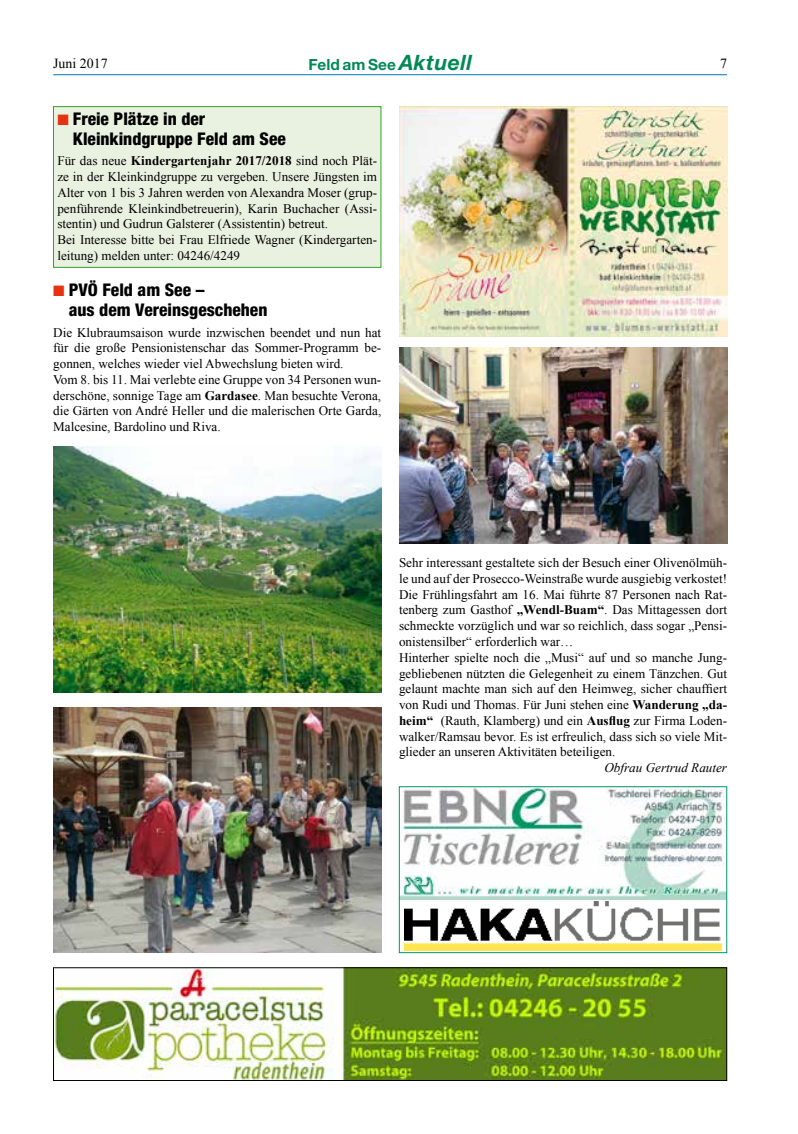
<style>
.page{position:relative;width:798px;height:1134px;background:#fff}
.page>*{position:absolute;margin:0;border:0;box-sizing:border-box;transform-origin:0 0}
.t1{font:800 condensed 17.5px/20px "Helvetica Neue";color:#000}
.t2{font:700 15.38px "Helvetica Neue";color:#008954}
.t3{font:13.88px "Times New Roman";color:#000}
.t4{font:13.12px/15.8px "Times New Roman";color:#000}
.t5{font:italic 13.12px "Times New Roman";color:#000}
.s1{font-style:italic;font-size:21.25px}
.s2{color:#e63213}
.s3{font-weight:700}
</style>
<div class="page">
<hr style="left:53px;top:74px;width:673px;height:1px;background:#0076be">
<div style="left:53px;top:107px;width:328px;height:160px;background:#e9f2e1"></div>
<div style="left:53px;top:106px;width:328px;height:162px;border:1px solid #33a328"></div>
<img style="left:399px;top:106px;width:327px;height:231px">
<img style="left:53px;top:447px;width:328px;height:245px">
<img style="left:53px;top:707px;width:328px;height:246px">
<img style="left:399px;top:347px;width:327px;height:197px">
<img style="left:55px;top:969px;width:669px;height:110px">
<div style="left:53px;top:967px;width:673px;height:114px;border:1px solid #000"></div>
<img style="left:401px;top:788px;width:323px;height:112px">
<div style="left:399px;top:786px;width:327px;height:167px;border:1px solid #009663"></div>
<img style="left:405px;top:902px;width:315px;height:48px">
<p class="t3" style="left:53px;top:54px;width:56px">Juni 2017</p>
<p class="t2" style="left:308px;top:55px;width:165px">Feld am See <span class="s1">Aktuell</span></p>
<p class="t3" style="left:719px;top:54px;width:8px">7</p>
<h1 class="t1" style="left:73px;top:108px;width:214px;text-indent:-16px"><span class="s2">■</span> Freie Plätze in der<br>Kleinkindgruppe Feld am See</h1>
<p class="t4" style="left:57px;top:153px;width:321px">Für das neue <span class="s3">Kindergartenjahr 2017/2018</span> sind noch Plät&shy;ze in der Kleinkindgruppe zu vergeben. Unsere Jüngsten im Alter von 1 bis 3 Jahren werden von Alexandra Moser (grup&shy;penführende Kleinkindbetreuerin), Karin Buchacher (Assi&shy;stentin) und Gudrun Galsterer (Assistentin) betreut.<br>Bei Interesse bitte bei Frau Elfriede Wagner (Kindergarten&shy;leitung) melden unter: 04246/4249</p>
<h1 class="t1" style="left:69px;top:279px;width:200px;text-indent:-16px"><span class="s2">■</span> PVÖ Feld am See –<br>aus dem Vereinsgeschehen</h1>
<p class="t4" style="left:53px;top:324px;width:329px">Die Klubraumsaison wurde inzwischen beendet und nun hat für die große Pensionistenschar das Sommer-Programm be&shy;gonnen, welches wieder viel Abwechslung bieten wird.<br>Vom 8. bis 11. Mai verlebte eine Gruppe von 34 Personen wun&shy;derschöne, sonnige Tage am <span class="s3">Gardasee</span>. Man besuchte Verona, die Gärten von André Heller und die malerischen Orte Garda, Malcesine, Bardolino und Riva.</p>
<p class="t4" style="left:399px;top:555px;width:329px">Sehr interessant gestaltete sich der Besuch einer Olivenölmüh&shy;le und auf der Prosecco-Weinstraße wurde ausgiebig verkostet!<br>Die Frühlingsfahrt am 16. Mai führte 87 Personen nach Rat&shy;tenberg zum Gasthof <span class="s3">„Wendl-Buam“</span>. Das Mittagessen dort schmeckte vorzüglich und war so reichlich, dass sogar „Pensi&shy;onistensilber“ erforderlich war…<br>Hinterher spielte noch die „Musi“ auf und so manche Jung&shy;gebliebenen nützten die Gelegenheit zu einem Tänzchen. Gut gelaunt machte man sich auf den Heimweg, sicher chauffiert von Rudi und Thomas. Für Juni stehen eine <span class="s3">Wanderung „da&shy;heim“</span> (Rauth, Klamberg) und ein <span class="s3">Ausflug</span> zur Firma Loden&shy;walker/Ramsau bevor. Es ist erfreulich, dass sich so viele Mit&shy;glieder an unseren Aktivitäten beteiligen.</p>
<p class="t5" style="left:604px;top:758px;width:124px">Obfrau Gertrud Rauter</p>
</div>
